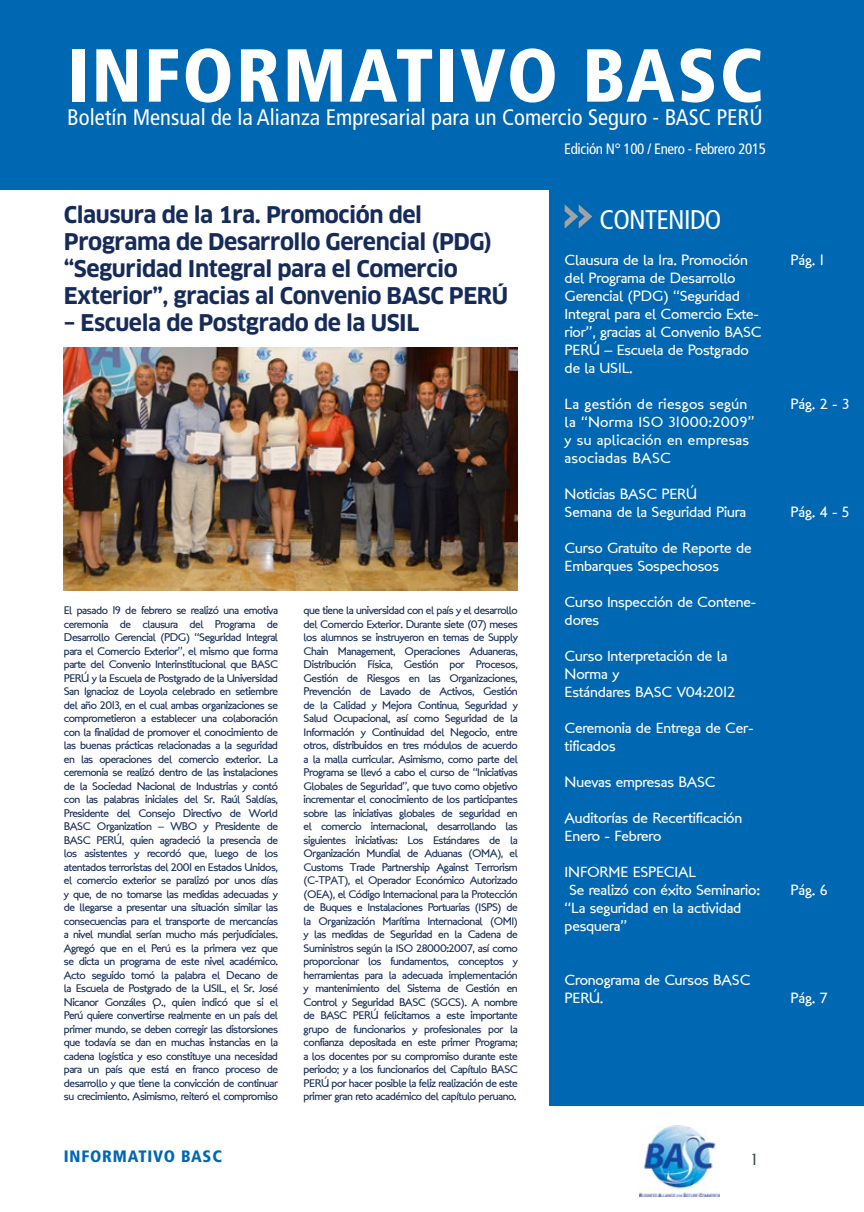
<style>
.page{position:relative;width:864px;height:1212px;background:#fff}
.page>*{position:absolute;margin:0;border:0;box-sizing:border-box;transform-origin:0 0}
.t1{font:900 condensed 75px "Frutiger LT Std";letter-spacing:.03em;color:#fff}
.t2{font:condensed 27px "Frutiger LT Std";letter-spacing:-.025em;color:#fff}
.t3{font:700 22.5px/27px "Clan";letter-spacing:-.02em;color:#162b57}
.t4{font:condensed 22.5px "Frutiger LT Std";color:#fff}
.t5{font:900 condensed 16.5px "Frutiger LT Std";letter-spacing:.05em;color:#0067b2}
.t6{font:16.5px "Sansation";color:#3e5052}
.t7{font:15px/18px "London Between";letter-spacing:-.01em;color:#fff}
.t8{font:15px/18px "London Between";letter-spacing:.02em;color:#fff}
.t9{font:condensed 15px "Frutiger LT Std";letter-spacing:-.025em;color:#fff}
.t10{font:11.25px/13.5px "London Between";letter-spacing:-.04em;color:#162b57;text-align:justify}
</style>
<div class="page">
<img style="left:639px;top:1126px;width:80px;height:70px">
<div style="left:0;top:0;width:863px;height:189px;background:#0067b2"></div>
<div style="left:549px;top:183px;width:314px;height:923px;background:#0067b2"></div>
<svg style="left:564px;top:204px;width:28px;height:25px"></svg>
<img style="left:64px;top:347px;width:453px;height:243px">
<h1 class="t1" style="left:67px;top:30px;width:696px">INFORMATIVO BASC</h1>
<h3 class="t4" style="left:67px;top:104px;width:696px">Boletín Mensual de la Alianza Empresarial para un Comercio Seguro - BASC PERÚ</h3>
<h3 class="t9" style="left:564px;top:140px;width:203px">Edición N° 100 / Enero - Febrero 2015</h3>
<h3 class="t3" style="left:64px;top:201px;width:445px">Clausura de la 1ra. Promoción del Programa de Desarrollo Gerencial (PDG) “Seguridad Integral para el Comercio Exterior”, gracias al Convenio BASC PERÚ</h3>
<h3 class="t3" style="left:64px;top:309px;width:357px">– Escuela de Postgrado de la USIL</h3>
<p class="t10" style="left:64px;top:603px;width:216px">El pasado 19 de febrero se realizó una emotiva ceremonia de clausura del Programa de Desarrollo Gerencial (PDG) “Seguridad Integral para el Comercio Exterior”, el mismo que forma parte del Convenio Interinstitucional que BASC PERÚ y la Escuela de Postgrado de la Universidad San Ignacioz de Loyola celebrado en setiembre del año 2013, en el cual ambas organizaciones se comprometieron a establecer una colaboración con la finalidad de promover el conocimiento de las buenas prácticas relacionadas a la seguridad en las operaciones del comercio exterior. La ceremonia se realizó dentro de las instalaciones de la Sociedad Nacional de Industrias y contó con las palabras iniciales del Sr. Raúl Saldías, Presidente del Consejo Directivo de World BASC Organization – WBO y Presidente de BASC PERÚ, quien agradeció la presencia de los asistentes y recordó que, luego de los atentados terroristas del 2001 en Estados Unidos, el comercio exterior se paralizó por unos días y que, de no tomarse las medidas adecuadas y de llegarse a presentar una situación similar las consecuencias para el transporte de mercancías a nivel mundial serían mucho más perjudiciales.<br>Agregó que en el Perú es la primera vez que se dicta un programa de este nivel académico.<br>Acto seguido tomó la palabra el Decano de la Escuela de Postgrado de la USIL, el Sr. José Nicanor Gonzáles Q., quien indicó que si el Perú quiere convertirse realmente en un país del primer mundo, se deben corregir las distorsiones que todavía se dan en muchas instancias en la cadena logística y eso constituye una necesidad para un país que está en franco proceso de desarrollo y que tiene la convicción de continuar su crecimiento. Asimismo, reiteró el compromiso</p>
<p class="t10" style="left:303px;top:603px;width:216px">que tiene la universidad con el país y el desarrollo del Comercio Exterior. Durante siete (07) meses los alumnos se instruyeron en temas de Supply Chain Management, Operaciones Aduaneras, Distribución Física, Gestión por Procesos, Gestión de Riesgos en las Organizaciones, Prevención de Lavado de Activos, Gestión de la Calidad y Mejora Continua, Seguridad y Salud Ocupacional, así como Seguridad de la Información y Continuidad del Negocio, entre otros, distribuidos en tres módulos de acuerdo a la malla curricular. Asimismo, como parte del Programa se llevó a cabo el curso de “Iniciativas Globales de Seguridad”, que tuvo como objetivo incrementar el conocimiento de los participantes sobre las iniciativas globales de seguridad en el comercio internacional, desarrollando las siguientes iniciativas: Los Estándares de la Organización Mundial de Aduanas (OMA), el Customs Trade Partnership Against Terrorism (C-TPAT), el Operador Económico Autorizado (OEA), el Código Internacional para la Protección de Buques e Instalaciones Portuarias (ISPS) de la Organización Marítima Internacional (OMI) y las medidas de Seguridad en la Cadena de Suministros según la ISO 28000:2007, así como proporcionar los fundamentos, conceptos y herramientas para la adecuada implementación y mantenimiento del Sistema de Gestión en Control y Seguridad BASC (SGCS). A nombre de BASC PERÚ felicitamos a este importante grupo de funcionarios y profesionales por la confianza depositada en este primer Programa; a los docentes por su compromiso durante este periodo; y a los funcionarios del Capítulo BASC PERÚ por hacer posible la feliz realización de este primer gran reto académico del capítulo peruano.</p>
<h2 class="t2" style="left:599px;top:204px;width:123px">CONTENIDO</h2>
<h3 class="t7" style="left:564px;top:251px;width:198px">Clausura de la 1ra. Promoción del Programa de Desarrollo<br>Gerencial (PDG) “Seguridad<br>Integral para el Comercio Exte&shy;rior”, gracias al Convenio BASC<br>PERÚ – Escuela de Postgrado de la USIL.</h3>
<h3 class="t8" style="left:564px;top:395px;width:191px">La gestión de riesgos según la “Norma ISO 31000:2009” y su aplicación en empresas asociadas BASC</h3>
<h3 class="t7" style="left:564px;top:485px;width:183px">Noticias BASC PERÚ<br>Semana de la Seguridad Piura</h3>
<h3 class="t7" style="left:564px;top:539px;width:188px">Curso Gratuito de Reporte de<br>Embarques Sospechosos</h3>
<h3 class="t7" style="left:564px;top:593px;width:193px">Curso Inspección de Contene&shy;dores</h3>
<h3 class="t7" style="left:564px;top:647px;width:172px">Curso Interpretación de la<br>Norma y<br>Estándares BASC V04:2012</h3>
<h3 class="t7" style="left:564px;top:719px;width:190px">Ceremonia de Entrega de Cer&shy;tificados</h3>
<h3 class="t7" style="left:564px;top:773px;width:152px">Nuevas empresas BASC</h3>
<h3 class="t7" style="left:564px;top:809px;width:179px">Auditorías de Recertificación<br>Enero - Febrero</h3>
<h3 class="t7" style="left:564px;top:863px;width:197px">INFORME ESPECIAL<br>Se realizó con éxito Seminario: “La seguridad en la actividad pesquera”</h3>
<h3 class="t7" style="left:564px;top:971px;width:187px">Cronograma de Cursos BASC<br>PERÚ.</h3>
<h3 class="t5" style="left:64px;top:1146px;width:159px">INFORMATIVO BASC</h3>
<h3 class="t6" style="left:751px;top:1149px;width:7px">1</h3>
<h3 class="t7" style="left:790px;top:251px;width:35px">Pág. 1</h3>
<h3 class="t7" style="left:790px;top:395px;width:60px">Pág. 2 - 3</h3>
<h3 class="t7" style="left:790px;top:503px;width:60px">Pág. 4 - 5</h3>
<h3 class="t7" style="left:790px;top:881px;width:38px">Pág. 6</h3>
<h3 class="t7" style="left:790px;top:989px;width:38px">Pág. 7</h3>
</div>
